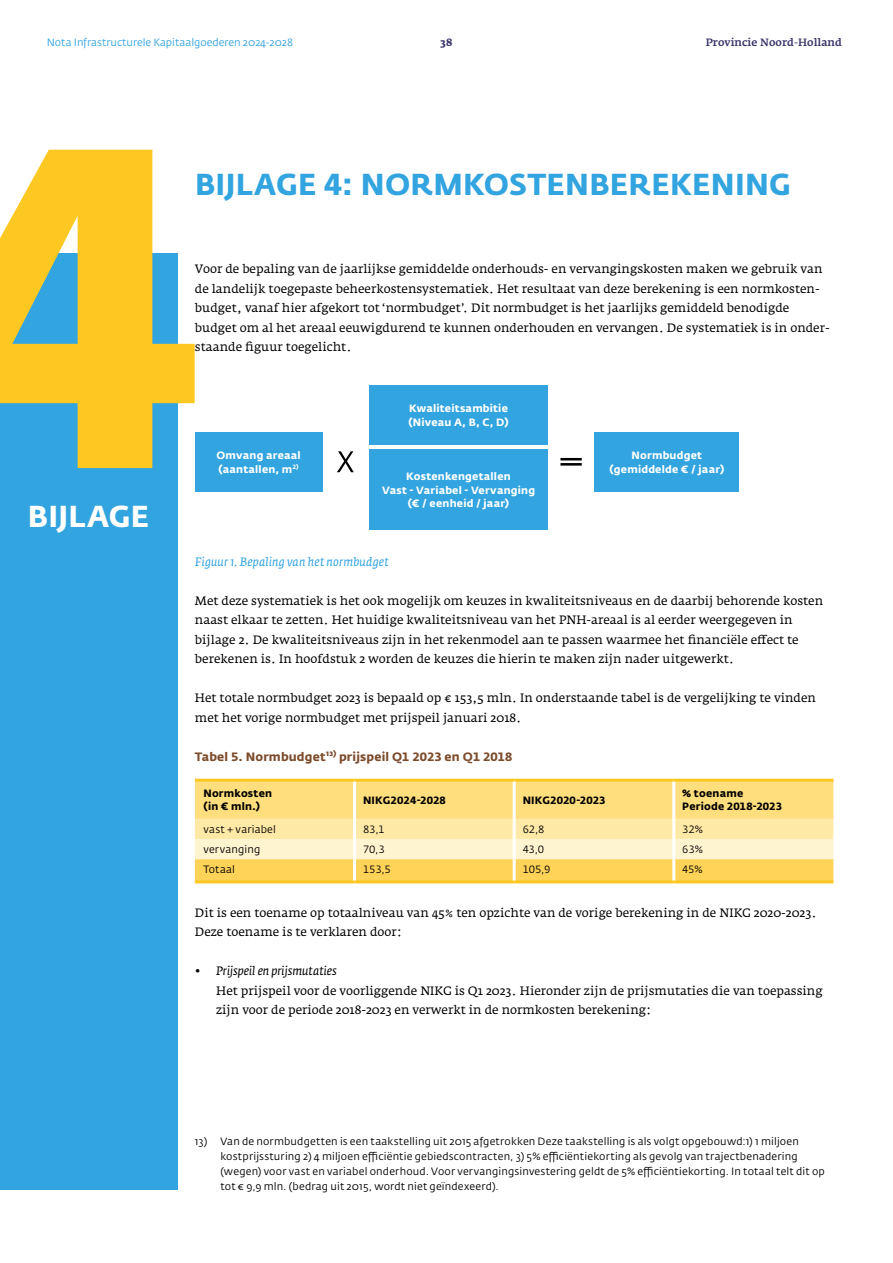
<style>
.page{position:relative;width:893px;height:1263px;background:#fff}
.page>*{position:absolute;margin:0;border:0;box-sizing:border-box;transform-origin:0 0}
.G_Hoofdstukcijfer_groot{font:700 450.3px "Fedra Sans Std";color:#fec823}
.D_Bijlagenkop{font:700 30px "Fedra Sans Std";letter-spacing:.01em;color:#32a4df}
.t1{font:700 30px "Fedra Sans Std";letter-spacing:.01em;color:#fff}
.body{font:12px/19.5px "Fedra Serif A Std";color:#000}
._1_Tabeltitel{font:700 12px "Fedra Sans Std";letter-spacing:.015em;color:#7c4c2c}
.foto_figuurbijschrift{font:italic 12px "Fedra Serif A Std";letter-spacing:.015em;color:#32a4df}
.P_Voetnoot{font:10.5px/15px "Fedra Sans Std";letter-spacing:.015em;color:#000}
._2_Tabelvet{font:700 10.5px/13.5px "Fedra Sans Std";letter-spacing:.02em;color:#fff}
._2_Tabelvet-2{font:700 10.5px/13.5px "Fedra Sans Std";letter-spacing:.02em;color:#000}
._3_Tabeltekst{font:10.5px "Fedra Sans Std";letter-spacing:.01em;color:#000}
.t2{font:10.5px "Fedra Sans Std";color:#32a4df}
.t3{font:500 10.5px "Fedra Serif A Std";color:#3a366b}
.t4{font:700 10.5px "Fedra Serif A Std";color:#3a366b}
.s1{font-style:italic}
</style>
<div class="page">
<div style="left:0;top:254px;width:178px;height:936px;background:#32a4df"></div>
<div style="left:195px;top:432px;width:127px;height:59px;background:#32a4df"></div>
<div style="left:595px;top:432px;width:144px;height:59px;background:#32a4df"></div>
<div style="left:369px;top:385px;width:179px;height:60px;background:#32a4df"></div>
<div style="left:369px;top:449px;width:179px;height:81px;background:#32a4df"></div>
<svg style="left:337px;top:451px;width:17px;height:21px"></svg>
<hr style="left:560px;top:458px;width:22px;height:2px;background:#000">
<hr style="left:560px;top:463px;width:22px;height:3px;background:#000">
<svg style="left:195px;top:782px;width:638px;height:98px;background:#ffe28f"></svg>
<hr style="left:195px;top:779px;width:160px;height:3px;background:#fec823">
<hr style="left:355px;top:779px;width:159px;height:3px;background:#fec823">
<hr style="left:514px;top:779px;width:160px;height:3px;background:#fec823">
<hr style="left:674px;top:779px;width:159px;height:3px;background:#fec823">
<hr style="left:195px;top:880px;width:160px;height:3px;background:#fec823">
<hr style="left:355px;top:880px;width:159px;height:3px;background:#fec823">
<hr style="left:514px;top:880px;width:160px;height:3px;background:#fec823">
<hr style="left:674px;top:880px;width:159px;height:3px;background:#fec823">
<hr style="left:353px;top:782px;width:3px;height:37px;background:#fff">
<hr style="left:353px;top:819px;width:3px;height:20px;background:#fff">
<hr style="left:353px;top:839px;width:3px;height:20px;background:#fff">
<hr style="left:353px;top:859px;width:3px;height:21px;background:#fff">
<hr style="left:513px;top:782px;width:3px;height:37px;background:#fff">
<hr style="left:513px;top:819px;width:3px;height:20px;background:#fff">
<hr style="left:513px;top:839px;width:3px;height:20px;background:#fff">
<hr style="left:513px;top:859px;width:3px;height:21px;background:#fff">
<hr style="left:672px;top:782px;width:3px;height:37px;background:#fff">
<hr style="left:672px;top:819px;width:3px;height:20px;background:#fff">
<hr style="left:672px;top:839px;width:3px;height:20px;background:#fff">
<hr style="left:672px;top:859px;width:3px;height:21px;background:#fff">
<p class="t2" style="left:47px;top:36px;width:248px">Nota Infrastructurele Kapitaalgoederen 2024-2028</p>
<p class="t4" style="left:440px;top:36px;width:14px">38</p>
<p class="t3" style="left:706px;top:36px;width:138px">Provincie Noord-Holland</p>
<p class="G_Hoofdstukcijfer_groot" style="left:-62px;top:19px;width:272px">4</p>
<p class="D_Bijlagenkop" style="left:195px;top:165px;width:598px">BIJLAGE 4: NORMKOSTENBEREKENING</p>
<p class="body" style="left:195px;top:259px;width:636px">Voor de bepaling van de jaarlijkse gemiddelde onderhouds- en vervangingskosten maken we gebruik van de landelijk toegepaste beheerkostensystematiek. Het resultaat van deze berekening is een normkosten&shy;budget, vanaf hier afgekort tot ‘normbudget’. Dit normbudget is het jaarlijks gemiddeld benodigde budget om al het areaal eeuwigdurend te kunnen onderhouden en vervangen. De systematiek is in onder&shy;staande figuur toegelicht.</p>
<p class="_2_Tabelvet" style="left:408px;top:402px;width:102px">Kwaliteitsambitie (Niveau A, B, C, D)</p>
<p class="_2_Tabelvet" style="left:217px;top:449px;width:86px">Omvang areaal (aantallen, m<sup>2)</sup></p>
<p class="_2_Tabelvet" style="left:632px;top:449px;width:72px">Normbudget</p>
<p class="_2_Tabelvet" style="left:610px;top:462px;width:116px">(gemiddelde € / jaar)</p>
<p class="_2_Tabelvet" style="left:382px;top:469px;width:155px;text-align:center">Kostenkengetallen<br>Vast - Variabel - Vervanging</p>
<p class="_2_Tabelvet" style="left:408px;top:496px;width:103px">(€ / eenheid / jaar)</p>
<h2 class="t1" style="left:28px;top:497px;width:123px">BIJLAGE</h2>
<p class="foto_figuurbijschrift" style="left:195px;top:554px;width:195px">Figuur 1. Bepaling van het normbudget</p>
<p class="body" style="left:195px;top:591px;width:630px">Met deze systematiek is het ook mogelijk om keuzes in kwaliteitsniveaus en de daarbij behorende kosten naast elkaar te zetten. Het huidige kwaliteitsniveau van het PNH-areaal is al eerder weergegeven in bijlage 2. De kwaliteitsniveaus zijn in het rekenmodel aan te passen waarmee het financiële effect te berekenen is. In hoofdstuk 2 worden de keuzes die hierin te maken zijn nader uitgewerkt.</p>
<p class="body" style="left:195px;top:688px;width:623px">Het totale normbudget 2023 is bepaald op € 153,5 mln. In onderstaande tabel is de vergelijking te vinden met het vorige normbudget met prijspeil januari 2018.</p>
<p class="_1_Tabeltitel" style="left:195px;top:749px;width:319px">Tabel 5. Normbudget13) prijspeil Q1 2023 en Q1 2018</p>
<p class="_2_Tabelvet-2" style="left:203px;top:786px;width:70px">Normkosten</p>
<p class="_2_Tabelvet-2" style="left:203px;top:800px;width:58px">(in € mln.)</p>
<p class="_2_Tabelvet-2" style="left:363px;top:793px;width:84px">NIKG2024-2028</p>
<p class="_2_Tabelvet-2" style="left:523px;top:793px;width:84px">NIKG2020-2023</p>
<p class="_2_Tabelvet-2" style="left:682px;top:786px;width:101px">% toename<br>Periode 2018-2023</p>
<p class="_3_Tabeltekst" style="left:203px;top:823px;width:74px">vast + variabel</p>
<p class="_3_Tabeltekst" style="left:363px;top:823px;width:23px">83,1</p>
<p class="_3_Tabeltekst" style="left:523px;top:823px;width:23px">62,8</p>
<p class="_3_Tabeltekst" style="left:682px;top:823px;width:22px">32%</p>
<p class="_3_Tabeltekst" style="left:203px;top:843px;width:59px">vervanging</p>
<p class="_3_Tabeltekst" style="left:363px;top:843px;width:23px">70,3</p>
<p class="_3_Tabeltekst" style="left:523px;top:843px;width:23px">43,0</p>
<p class="_3_Tabeltekst" style="left:682px;top:843px;width:22px">63%</p>
<p class="_3_Tabeltekst" style="left:203px;top:863px;width:33px">Totaal</p>
<p class="_3_Tabeltekst" style="left:363px;top:863px;width:29px">153,5</p>
<p class="_3_Tabeltekst" style="left:523px;top:863px;width:29px">105,9</p>
<p class="_3_Tabeltekst" style="left:682px;top:863px;width:22px">45%</p>
<p class="body" style="left:195px;top:903px;width:623px">Dit is een toename op totaalniveau van 45% ten opzichte van de vorige berekening in de NIKG 2020-2023.<br>Deze toename is te verklaren door:</p>
<p class="body" style="left:216px;top:961px;width:608px;text-indent:-21px">• <span class="s1">Prijspeil en prijsmutaties<br></span>Het prijspeil voor de voorliggende NIKG is Q1 2023. Hieronder zijn de prijsmutaties die van toepassing zijn voor de periode 2018-2023 en verwerkt in de normkosten berekening:</p>
<p class="P_Voetnoot" style="left:220px;top:1133px;width:606px;text-indent:-26px">13) Van de normbudgetten is een taakstelling uit 2015 afgetrokken Deze taakstelling is als volgt opgebouwd:1) 1 miljoen kostprijssturing 2) 4 miljoen efficiëntie gebiedscontracten, 3) 5% efficiëntiekorting als gevolg van trajectbenadering (wegen) voor vast en variabel onderhoud. Voor vervangingsinvestering geldt de 5% efficiëntiekorting. In totaal telt dit op tot € 9,9 mln. (bedrag uit 2015, wordt niet geïndexeerd).</p>
</div>
